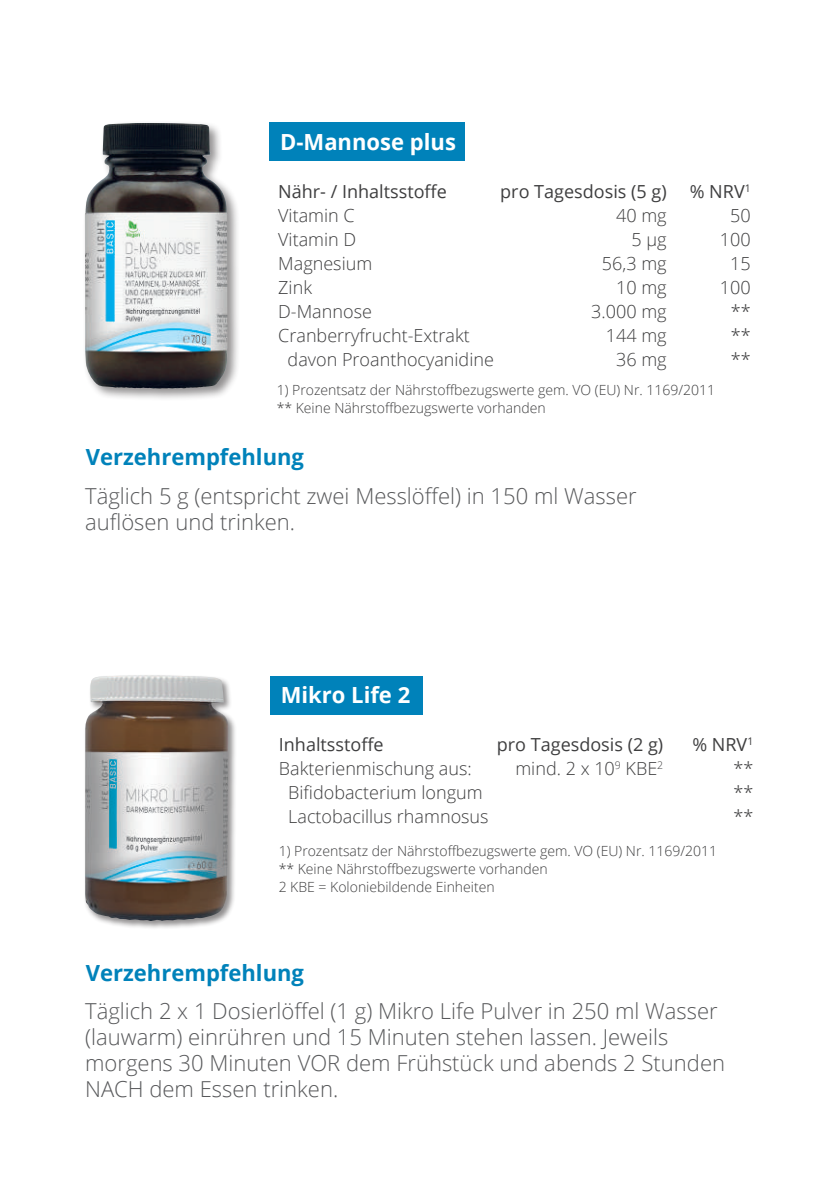
<style>
.page{position:relative;width:840px;height:1191px;background:#fff}
.page>*{position:absolute;margin:0;border:0;box-sizing:border-box;transform-origin:0 0}
.t1{font:700 22.2px "Open Sans";color:#0082ba}
.t2{font:700 22.2px "Open Sans";color:#fff}
.t3{font:300 22px/26px "Open Sans";color:#57585a}
.t4{font:300 18px "Open Sans";color:#3e3e3f}
.t5{font:18px "Open Sans";color:#3e3e3f}
.t6{font:300 14px/18px "Open Sans";color:#3e3e3f}
</style>
<div class="page">
<div style="left:82px;top:120px;width:159px;height:282px;background:#231f20;opacity:.5"></div>
<img style="left:85px;top:123px;width:143px;height:266px">
<div style="left:83px;top:674px;width:154px;height:255px;background:#231f20;opacity:.5"></div>
<img style="left:85px;top:675px;width:143px;height:246px">
<div style="left:269px;top:123px;width:196px;height:38px;background:#0082ba"></div>
<div style="left:270px;top:676px;width:152px;height:38px;background:#0082ba"></div>
<p class="t2" style="left:280px;top:126px;width:177px">D-Mannose plus</p>
<p class="t5" style="left:278px;top:179px;width:170px">Nähr- / Inhaltsstoffe</p>
<p class="t5" style="left:500px;top:179px;width:168px">pro Tagesdosis (5 g)</p>
<p class="t5" style="left:689px;top:179px;width:62px">% NRV<sup>1</sup></p>
<p class="t4" style="left:278px;top:203px;width:78px">Vitamin C</p>
<p class="t4" style="left:615px;top:203px;width:52px">40 mg</p>
<p class="t4" style="left:729px;top:203px;width:22px">50</p>
<p class="t4" style="left:278px;top:227px;width:79px">Vitamin D</p>
<p class="t4" style="left:631px;top:227px;width:37px">5 µg</p>
<p class="t4" style="left:719px;top:227px;width:32px">100</p>
<p class="t4" style="left:278px;top:251px;width:95px">Magnesium</p>
<p class="t4" style="left:601px;top:251px;width:66px">56,3 mg</p>
<p class="t4" style="left:729px;top:251px;width:22px">15</p>
<p class="t4" style="left:278px;top:275px;width:35px">Zink</p>
<p class="t4" style="left:615px;top:275px;width:52px">10 mg</p>
<p class="t4" style="left:719px;top:275px;width:32px">100</p>
<p class="t4" style="left:278px;top:299px;width:95px">D-Mannose</p>
<p class="t4" style="left:591px;top:299px;width:77px">3.000 mg</p>
<p class="t4" style="left:730px;top:299px;width:21px">**</p>
<p class="t4" style="left:278px;top:323px;width:193px">Cranberryfrucht-Extrakt</p>
<p class="t4" style="left:605px;top:323px;width:62px">144 mg</p>
<p class="t4" style="left:730px;top:323px;width:21px">**</p>
<p class="t4" style="left:287px;top:347px;width:208px">davon Proanthocyanidine</p>
<p class="t4" style="left:615px;top:347px;width:52px">36 mg</p>
<p class="t4" style="left:730px;top:347px;width:21px">**</p>
<p class="t6" style="left:276px;top:380px;width:440px">1) Prozentsatz der Nährstoffbezugswerte gem. VO (EU) Nr. 1169/2011 ** Keine Nährstoffbezugswerte vorhanden</p>
<p class="t1" style="left:86px;top:441px;width:220px">Verzehrempfehlung</p>
<p class="t3" style="left:85px;top:482px;width:552px">Täglich 5 g (entspricht zwei Messlöffel) in 150 ml Wasser auflösen und trinken.</p>
<p class="t2" style="left:280px;top:679px;width:131px">Mikro Life 2</p>
<p class="t5" style="left:279px;top:732px;width:106px">Inhaltsstoffe</p>
<p class="t5" style="left:496px;top:732px;width:168px">pro Tagesdosis (2 g)</p>
<p class="t5" style="left:692px;top:732px;width:62px">% NRV<sup>1</sup></p>
<p class="t4" style="left:279px;top:756px;width:194px">Bakterienmischung aus:</p>
<p class="t4" style="left:515px;top:756px;width:149px">mind. 2 x 10<sup>9</sup> KBE<sup>2</sup></p>
<p class="t4" style="left:733px;top:756px;width:21px">**</p>
<p class="t4" style="left:288px;top:780px;width:196px">Bifidobacterium longum</p>
<p class="t4" style="left:733px;top:780px;width:21px">**</p>
<p class="t4" style="left:288px;top:804px;width:202px">Lactobacillus rhamnosus</p>
<p class="t4" style="left:733px;top:804px;width:21px">**</p>
<p class="t6" style="left:278px;top:841px;width:440px">1) Prozentsatz der Nährstoffbezugswerte gem. VO (EU) Nr. 1169/2011 ** Keine Nährstoffbezugswerte vorhanden<br>2 KBE = Koloniebildende Einheiten</p>
<p class="t1" style="left:86px;top:956px;width:220px">Verzehrempfehlung</p>
<p class="t3" style="left:85px;top:997px;width:641px">Täglich 2 x 1 Dosierlöffel (1 g) Mikro Life Pulver in 250 ml Wasser (lauwarm) einrühren und 15 Minuten stehen lassen. Jeweils morgens 30 Minuten VOR dem Frühstück und abends 2 Stunden NACH dem Essen trinken.</p>
</div>
